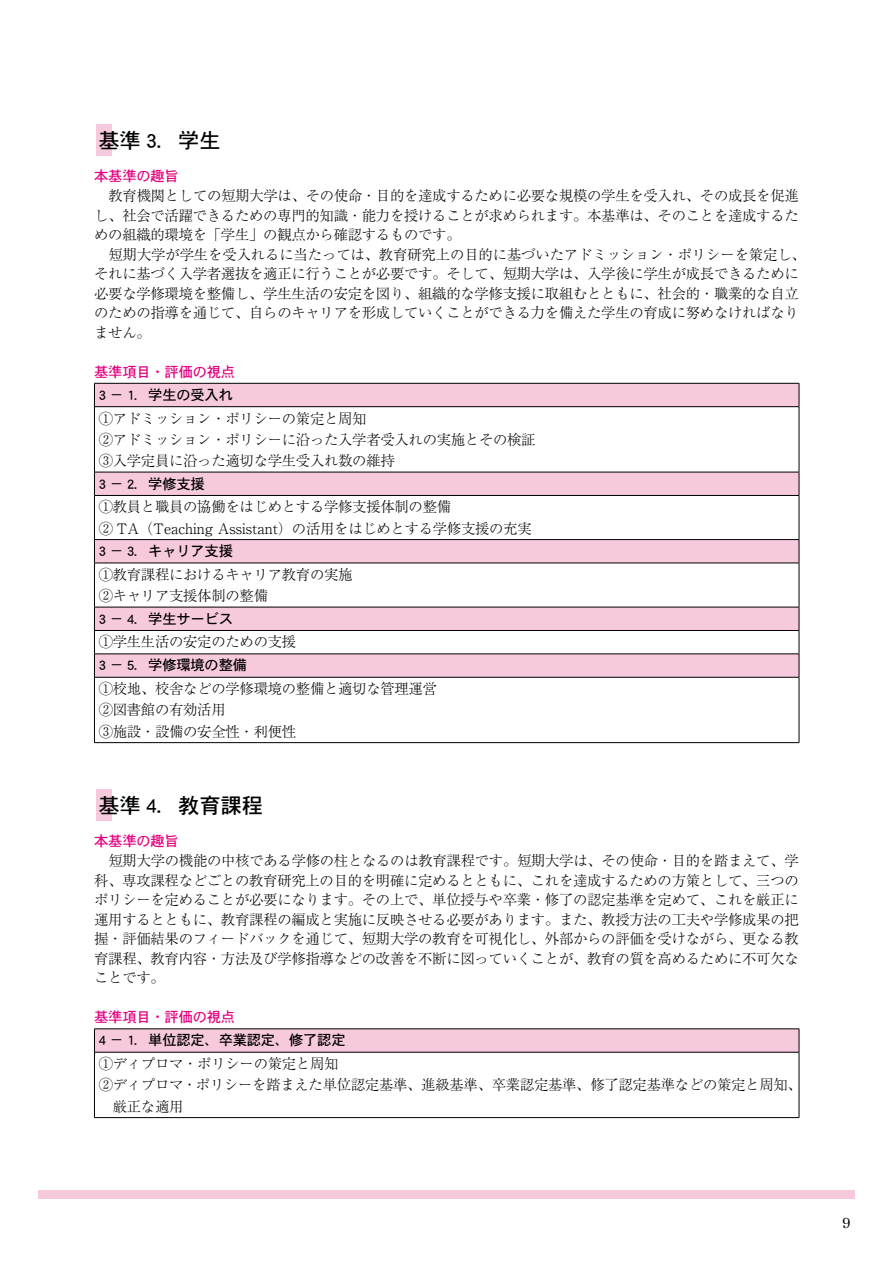
<style>
.page{position:relative;width:893px;height:1263px;background:#fff}
.page>*{position:absolute;margin:0;border:0;box-sizing:border-box;transform-origin:0 0}
.t1{font:21.3px "DFHS Gothic Pro 5 W5";color:#000}
.t2{font:14.85px "Century";color:#000}
.t3{font:300 14.4px/19.5px "Ryumin Pr 6";letter-spacing:-.02em;color:#000}
.t4{font:14.4px "DFHS Gothic Pro 5 W5";letter-spacing:-.02em;color:#000}
.t5{font:14.4px "DFHS Gothic Pro 5 W5";letter-spacing:-.02em;color:#e4007f}
</style>
<div class="page">
<div style="left:38px;top:1191px;width:817px;height:8px;background:#f7c9dd"></div>
<div style="left:96px;top:124px;width:16px;height:32px;background:#f7c9dd"></div>
<svg style="left:95px;top:384px;width:704px;height:293px"></svg>
<hr style="left:94px;top:383px;width:705px;height:1px;background:#000">
<svg style="left:94px;top:384px;width:1px;height:22px"></svg>
<svg style="left:799px;top:384px;width:1px;height:22px"></svg>
<hr style="left:94px;top:406px;width:705px;height:1px;background:#000">
<hr style="left:94px;top:407px;width:1px;height:65px;background:#000">
<hr style="left:799px;top:407px;width:1px;height:65px;background:#000">
<hr style="left:94px;top:472px;width:705px;height:1px;background:#000">
<svg style="left:94px;top:472px;width:1px;height:23px"></svg>
<svg style="left:799px;top:472px;width:1px;height:23px"></svg>
<hr style="left:94px;top:495px;width:705px;height:1px;background:#000">
<hr style="left:94px;top:496px;width:1px;height:43px;background:#000">
<hr style="left:799px;top:496px;width:1px;height:43px;background:#000">
<hr style="left:94px;top:539px;width:705px;height:1px;background:#000">
<svg style="left:94px;top:540px;width:1px;height:23px"></svg>
<svg style="left:799px;top:540px;width:1px;height:23px"></svg>
<hr style="left:94px;top:563px;width:705px;height:1px;background:#000">
<hr style="left:94px;top:563px;width:1px;height:44px;background:#000">
<hr style="left:799px;top:563px;width:1px;height:44px;background:#000">
<hr style="left:94px;top:607px;width:705px;height:1px;background:#000">
<hr style="left:94px;top:630px;width:705px;height:1px;background:#000">
<hr style="left:94px;top:654px;width:705px;height:1px;background:#000">
<svg style="left:94px;top:607px;width:1px;height:70px"></svg>
<svg style="left:799px;top:607px;width:1px;height:70px"></svg>
<hr style="left:94px;top:677px;width:705px;height:1px;background:#000">
<hr style="left:94px;top:677px;width:1px;height:65px;background:#000">
<hr style="left:799px;top:677px;width:1px;height:65px;background:#000">
<hr style="left:94px;top:742px;width:705px;height:1px;background:#000">
<div style="left:96px;top:789px;width:16px;height:32px;background:#f7c9dd"></div>
<div style="left:94px;top:1029px;width:705px;height:23px;background:#f7c9dd"></div>
<hr style="left:94px;top:1028px;width:705px;height:1px;background:#000">
<svg style="left:94px;top:1029px;width:1px;height:23px"></svg>
<svg style="left:799px;top:1029px;width:1px;height:23px"></svg>
<hr style="left:94px;top:1052px;width:705px;height:1px;background:#000">
<hr style="left:94px;top:1052px;width:1px;height:65px;background:#000">
<hr style="left:799px;top:1052px;width:1px;height:65px;background:#000">
<hr style="left:94px;top:1117px;width:705px;height:1px;background:#000">
<h1 class="t1" style="left:98px;top:129px;width:124px">基準 3．学生</h1>
<p class="t5" style="left:94px;top:168px;width:86px">本基準の趣旨</p>
<p class="t3" style="left:94px;top:185px;width:706px;text-align:justify;text-indent:14px">教育機関としての短期大学は、その使命・目的を達成するために必要な規模の学生を受入れ、その成長を促進し、社会で活躍できるための専門的知識・能力を授けることが求められます。本基準は、そのことを達成するための組織的環境を「学生」の観点から確認するものです。</p>
<p class="t3" style="left:94px;top:244px;width:713px;text-indent:14px">短期大学が学生を受入れるに当たっては、教育研究上の目的に基づいたアドミッション・ポリシーを策定し、それに基づく入学者選抜を適正に行うことが必要です。そして、短期大学は、入学後に学生が成長できるために必要な学修環境を整備し、学生生活の安定を図り、組織的な学修支援に取組むとともに、社会的・職業的な自立のための指導を通じて、自らのキャリアを形成していくことができる力を備えた学生の育成に努めなければなりません。</p>
<p class="t5" style="left:94px;top:364px;width:143px">基準項目・評価の視点</p>
<p class="t4" style="left:99px;top:387px;width:136px">3 － 1．学生の受入れ</p>
<p class="t3" style="left:99px;top:407px;width:438px;line-height:21.3px">①アドミッション・ポリシーの策定と周知<br>②アドミッション・ポリシーに沿った入学者受入れの実施とその検証<br>③入学定員に沿った適切な学生受入れ数の維持</p>
<p class="t4" style="left:99px;top:476px;width:108px">3 － 2．学修支援</p>
<p class="t3" style="left:99px;top:495px;width:434px;line-height:21.3px">①教員と職員の協働をはじめとする学修支援体制の整備<br>② TA（Teaching Assistant）の活用をはじめとする学修支援の充実</p>
<p class="t4" style="left:99px;top:543px;width:136px">3 － 3．キャリア支援</p>
<p class="t3" style="left:99px;top:563px;width:255px;line-height:21.3px">①教育課程におけるキャリア教育の実施<br>②キャリア支援体制の整備</p>
<p class="t4" style="left:99px;top:611px;width:136px">3 － 4．学生サービス</p>
<p class="t3" style="left:99px;top:631px;width:199px">①学生生活の安定のための支援</p>
<p class="t4" style="left:99px;top:657px;width:150px">3 － 5．学修環境の整備</p>
<p class="t3" style="left:99px;top:677px;width:340px;line-height:21.3px">①校地、校舎などの学修環境の整備と適切な管理運営<br>②図書館の有効活用<br>③施設・設備の安全性・利便性</p>
<h1 class="t1" style="left:98px;top:794px;width:166px">基準 4．教育課程</h1>
<p class="t5" style="left:94px;top:833px;width:86px">本基準の趣旨</p>
<p class="t3" style="left:94px;top:850px;width:706px;text-align:justify;text-indent:14px">短期大学の機能の中核である学修の柱となるのは教育課程です。短期大学は、その使命・目的を踏まえて、学科、専攻課程などごとの教育研究上の目的を明確に定めるとともに、これを達成するための方策として、三つのポリシーを定めることが必要になります。その上で、単位授与や卒業・修了の認定基準を定めて、これを厳正に運用するとともに、教育課程の編成と実施に反映させる必要があります。また、教授方法の工夫や学修成果の把握・評価結果のフィードバックを通じて、短期大学の教育を可視化し、外部からの評価を受けながら、更なる教育課程、教育内容・方法及び学修指導などの改善を不断に図っていくことが、教育の質を高めるために不可欠なことです。</p>
<p class="t5" style="left:94px;top:1009px;width:143px">基準項目・評価の視点</p>
<p class="t4" style="left:99px;top:1032px;width:248px">4 － 1．単位認定、卒業認定、修了認定</p>
<p class="t3" style="left:99px;top:1053px;width:241px">①ディプロマ・ポリシーの策定と周知</p>
<p class="t3" style="left:99px;top:1074px;width:705px">②ディプロマ・ポリシーを踏まえた単位認定基準、進級基準、卒業認定基準、修了認定基準などの策定と周知、</p>
<p class="t3" style="left:113px;top:1095px;width:72px">厳正な適用</p>
<p class="t2" style="left:842px;top:1210px;width:10px">9</p>
</div>
